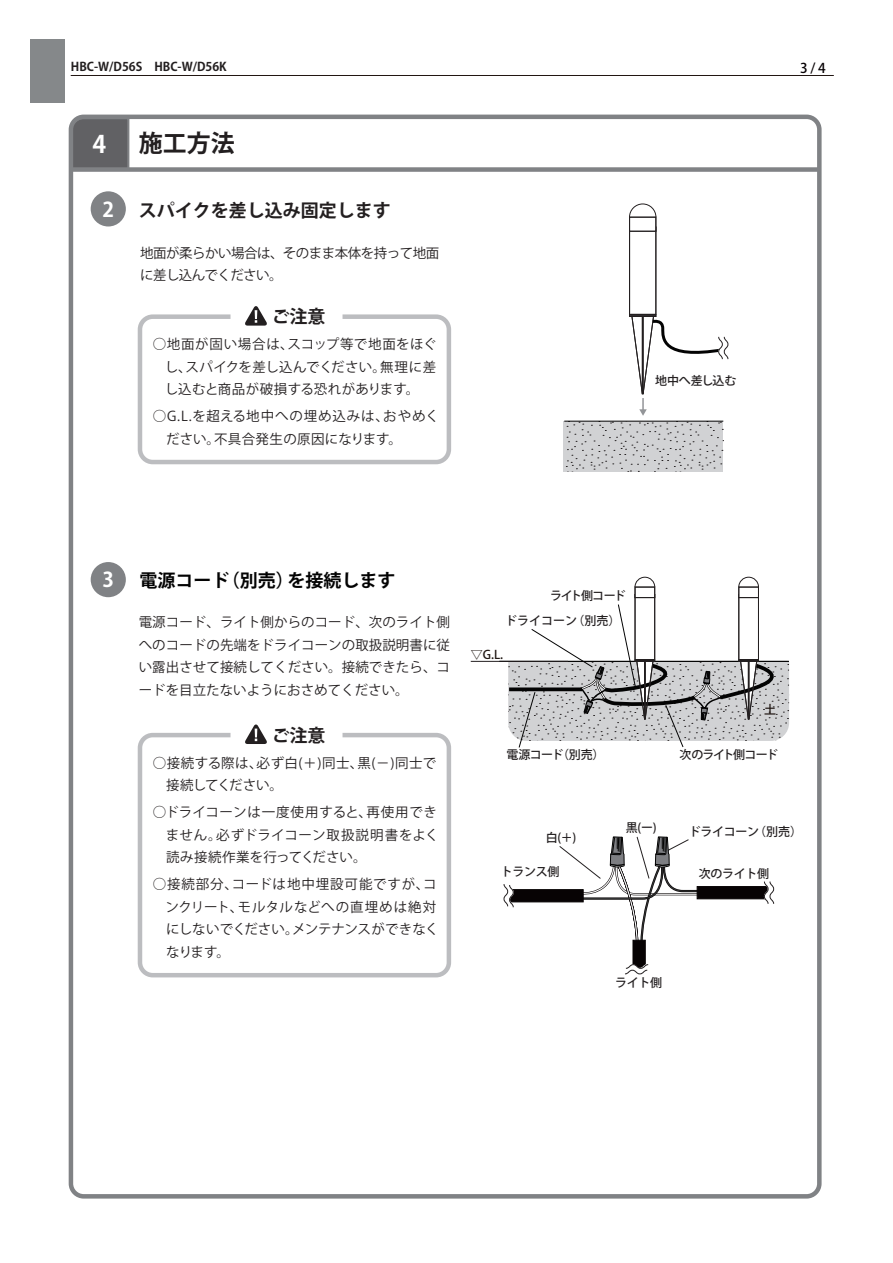
<style>
.page{position:relative;width:893px;height:1263px;background:#fff}
.page>*{position:absolute;margin:0;border:0;box-sizing:border-box;transform-origin:0 0}
.t1{font:700 24px "Koz Go Pro";color:#231f20}
.t2{font:700 24px "Koz Go Pro";color:#fff}
.t3{font:700 20.25px "Koz Go Pro";color:#fff}
.t4{font:700 18px "Koz Go Pro";color:#231f20}
.t5{font:700 18px "Koz Go Pro";color:#030303}
.t6{font:13.5px/22.5px "Koz Go Pro";letter-spacing:.005em;color:#231f20;text-align:justify}
.t7{font:13.5px/22.5px "Koz Go Pro";letter-spacing:.035em;color:#231f20}
.t8{font:13.5px/22.5px "Koz Go Pro";letter-spacing:.025em;color:#231f20}
.t9{font:13.5px/22.5px "Koz Go Pro";letter-spacing:-.04em;color:#231f20}
.t10{font:500 13.5px "Koz Go Pro";color:#080305}
.t11{font:500 12px "Koz Go Pro";letter-spacing:-.03em;color:#231f20}
.t12{font:700 12px "Koz Go Pro";color:#231f20}
.t13{font:500 12px "Koz Go Pro";color:#231f20}
.t14{font:500 12px "Koz Go Pro";letter-spacing:-.085em;color:#231f20}
.t15{font:500 12px "Koz Go Pro";letter-spacing:-.1em;color:#231f20}
.t16{font:500 12px "Koz Go Pro";letter-spacing:-.01em;color:#231f20}
.t17{font:500 12px "Koz Go Pro";color:#211814}
.t18{font:500 12px "Koz Go Pro";color:#1f1511}
</style>
<div class="page">
<svg style="left:563px;top:421px;width:160px;height:50px;background:#cacbcd"></svg>
<div style="left:30px;top:39px;width:34px;height:64px;background:#85888a"></div>
<hr style="left:71px;top:75px;width:763px;height:1px;background:#221612">
<div style="left:74px;top:120px;width:56px;height:47px;background:#616164"></div>
<div style="left:69px;top:115px;width:753px;height:1083px;border:4px solid #808285;border-radius:13px"></div>
<div style="left:71px;top:167px;width:748px;height:5px;background:#808285"></div>
<hr style="left:564px;top:421px;width:159px;height:1px;background:#030303">
<div style="left:633px;top:940px;width:13px;height:29px;background:#070304;border:1px solid #070304"></div>
<svg style="left:625px;top:964px;width:24px;height:11px"></svg>
<svg style="left:503px;top:836px;width:271px;height:115px"></svg>
<div style="left:91px;top:191px;width:35px;height:35px;background:#808285;border-radius:50%"></div>
<div style="left:91px;top:562px;width:35px;height:35px;background:#808285;border-radius:50%"></div>
<svg style="left:245px;top:306px;width:22px;height:20px"></svg>
<div style="left:138px;top:314px;width:313px;height:150px;border:4px solid #bcbdc0;border-radius:13px"></div>
<svg style="left:245px;top:724px;width:22px;height:20px"></svg>
<div style="left:138px;top:733px;width:313px;height:244px;border:4px solid #bcbdc0;border-radius:13px"></div>
<div style="left:629px;top:227px;width:27px;height:88px;border:1px solid #231f20"></div>
<div style="left:629px;top:217px;width:27px;height:14px;background:#fff"></div>
<div style="left:629px;top:217px;width:27px;height:14px;border:1px solid #231f20"></div>
<svg style="left:629px;top:203px;width:27px;height:15px"></svg>
<div style="left:629px;top:315px;width:27px;height:2px;border:1px solid #231f20"></div>
<svg style="left:637px;top:598px;width:16px;height:1px"></svg>
<div style="left:635px;top:594px;width:20px;height:66px;border:1px solid #231f20"></div>
<div style="left:635px;top:587px;width:20px;height:11px;background:#fff"></div>
<div style="left:635px;top:587px;width:20px;height:11px;border:1px solid #231f20"></div>
<svg style="left:634px;top:577px;width:21px;height:10px"></svg>
<svg style="left:741px;top:598px;width:16px;height:1px"></svg>
<div style="left:739px;top:594px;width:20px;height:66px;border:1px solid #231f20"></div>
<div style="left:739px;top:587px;width:20px;height:11px;background:#fff"></div>
<div style="left:739px;top:587px;width:20px;height:11px;border:1px solid #231f20"></div>
<svg style="left:738px;top:577px;width:21px;height:10px"></svg>
<svg style="left:508px;top:604px;width:281px;height:144px"></svg>
<svg style="left:631px;top:314px;width:98px;height:102px"></svg>
<hr style="left:471px;top:661px;width:97px;height:1px;background:#231f20">
<p class="t12" style="left:71px;top:59px;width:157px">HBC-W/D56S　HBC-W/D56K</p>
<p class="t10" style="left:800px;top:59px;width:27px">3 / 4</p>
<h1 class="t2" style="left:92px;top:128px;width:15px">4</h1>
<h1 class="t1" style="left:139px;top:127px;width:97px">施工方法</h1>
<h2 class="t3" style="left:102px;top:196px;width:13px">2</h2>
<h3 class="t4" style="left:139px;top:199px;width:253px">スパイクを差し込み固定します</h3>
<p class="t9" style="left:140px;top:242px;width:300px">地面が柔らかい場合は、そのまま本体を持って地面に差し込んでください。</p>
<h3 class="t4" style="left:272px;top:305px;width:55px">ご注意</h3>
<p class="t6" style="left:165px;top:333px;width:273px;text-indent:-12px">○地面が固い場合は、スコップ等で地面をほぐし、スパイクを差し込んでください。無理に差し込むと商品が破損する恐れがあります。</p>
<p class="t8" style="left:166px;top:405px;width:274px;text-indent:-14px">○G.L.を超える地中への埋め込みは、おやめください。不具合発生の原因になります。</p>
<p class="t16" style="left:655px;top:373px;width:83px">地中へ差し込む</p>
<h2 class="t3" style="left:102px;top:567px;width:13px">3</h2>
<h3 class="t5" style="left:139px;top:569px;width:257px">電源コード（別売）を接続します</h3>
<p class="t6" style="left:139px;top:611px;width:313px">電源コード、ライト側からのコード、次のライト側へのコードの先端をドライコーンの取扱説明書に従い露出させて接続してください。接続できたら、コードを目立たないようにおさめてください。</p>
<h3 class="t4" style="left:272px;top:723px;width:55px">ご注意</h3>
<p class="t6" style="left:166px;top:752px;width:272px;text-indent:-14px">○接続する際は、必ず白(＋)同士、黒(－)同士で接続してください。</p>
<p class="t7" style="left:166px;top:801px;width:275px;text-indent:-13px">○ドライコーンは一度使用すると、再使用できません。必ずドライコーン取扱説明書をよく読み接続作業を行ってください。</p>
<p class="t6" style="left:166px;top:873px;width:275px;text-align:left;text-indent:-13px">○接続部分、コードは地中埋設可能ですが、コンクリート、モルタルなどへの直埋めは絶対にしないでください。メンテナンスができなくなります。</p>
<p class="t15" style="left:550px;top:588px;width:77px">ライト側コード</p>
<p class="t13" style="left:505px;top:613px;width:117px">ドライコーン（別売）</p>
<p class="t17" style="left:471px;top:647px;width:34px">▽G.L.</p>
<p class="t11" style="left:506px;top:747px;width:100px">電源コード（別売）</p>
<p class="t11" style="left:546px;top:830px;width:32px">白(＋)</p>
<p class="t11" style="left:501px;top:864px;width:60px">トランス側</p>
<p class="t18" style="left:764px;top:702px;width:14px">土</p>
<p class="t14" style="left:679px;top:747px;width:100px">次のライト側コード</p>
<p class="t11" style="left:626px;top:820px;width:32px">黒(ー)</p>
<p class="t11" style="left:689px;top:824px;width:115px">ドライコーン（別売）</p>
<p class="t11" style="left:699px;top:866px;width:72px">次のライト側</p>
<p class="t11" style="left:615px;top:975px;width:48px">ライト側</p>
</div>
